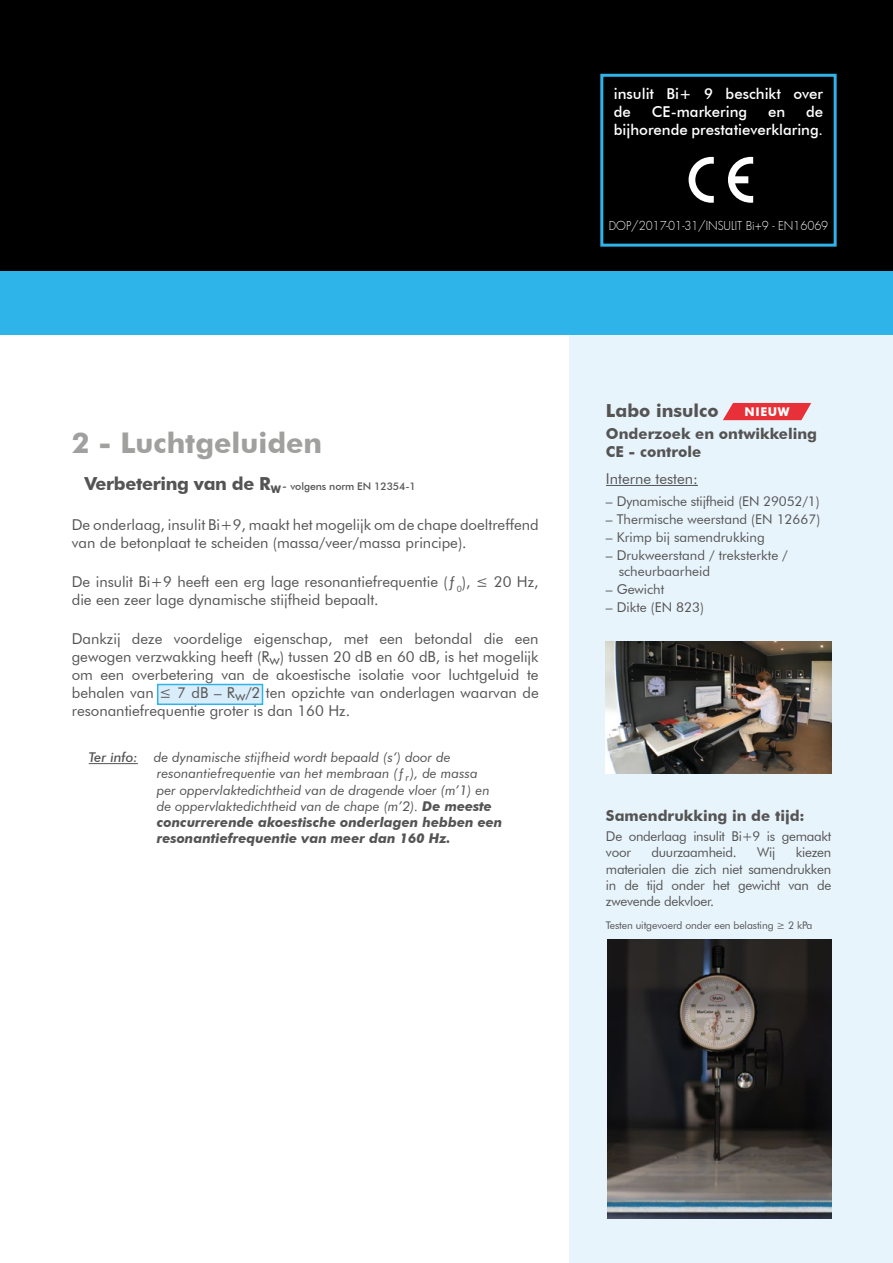
<style>
.page{position:relative;width:893px;height:1263px;background:#fff}
.page>*{position:absolute;margin:0;border:0;box-sizing:border-box;transform-origin:0 0}
.t1{font:700 28.5px "Futura BT";color:#a0a09f}
.t2{font:700 18px "Futura BT";color:#555454}
.t3{font:15px/18px "Futura BT";color:#555454}
.t4{font:500 15px/18px "Futura BT";color:#fff}
.t5{font:700 15px/18px "Futura BT";color:#555454}
.t6{font:13.5px/16.2px "Futura BT";letter-spacing:-.01em;color:#555454}
.t7{font:italic 13.5px/16.2px "Futura BT";color:#555454}
.t8{font:300 12px "Futura";color:#fff;scale:.95 1}
.t9{font:700 12px "Futura BT";letter-spacing:.05em;color:#fff}
.t10{font:500 10.5px "Futura BT";letter-spacing:-.01em;color:#555454}
.t11{font:10.5px "Futura BT";letter-spacing:-.01em;color:#555454}
.s1{font-weight:700;font-size:18px}
.s2{font-weight:700}
.s3{font-size:12px}
.s4{font-weight:500}
</style>
<div class="page">
<div style="left:570px;top:0;width:323px;height:1263px;background:#e8f4fc"></div>
<div style="left:0;top:0;width:893px;height:280px;background:#000"></div>
<div style="left:0;top:272px;width:893px;height:63px;background:#2fb4e9"></div>
<div style="left:600px;top:74px;width:237px;height:173px;border:3px solid #2fb4e9"></div>
<div style="left:157px;top:684px;width:106px;height:21px;background:#daedfb;border:2px solid #2fb4e9"></div>
<img style="left:607px;top:939px;width:224px;height:280px">
<img style="left:606px;top:642px;width:225px;height:132px">
<hr style="left:89px;top:763px;width:49px;height:1px;background:#555454">
<hr style="left:606px;top:485px;width:92px;height:1px;background:#555454">
<svg style="left:689px;top:157px;width:25px;height:46px"></svg>
<svg style="left:728px;top:157px;width:25px;height:46px"></svg>
<svg style="left:723px;top:403px;width:88px;height:17px"></svg>
<p class="t4" style="left:614px;top:85px;width:211px">insulit Bi+ 9 beschikt over de</p>
<p class="t4" style="left:614px;top:103px;width:211px;text-align:right">de<br>bijhorende prestatieverklaring.</p>
<p class="t4" style="left:652px;top:103px;width:97px">CE-markering</p>
<p class="t4" style="left:768px;top:103px;width:19px">en</p>
<p class="t8" style="left:609px;top:217px;width:232px">DOP/2017-01-31/INSULIT Bi+9 - EN16069</p>
<h1 class="t1" style="left:72px;top:426px;width:252px">2 - Luchtgeluiden</h1>
<p class="t10" style="left:84px;top:480px;width:333px"><span class="s1">Verbetering van de R</span><span class="s2">W</span><span class="s3">-</span> volgens norm EN 12354-1</p>
<p class="t3" style="left:72px;top:515px;width:468px">De onderlaag, insulit Bi+9, maakt het mogelijk om de chape doeltreffend van de betonplaat te scheiden (massa/veer/massa principe).</p>
<p class="t3" style="left:72px;top:572px;width:468px">De insulit Bi+9 heeft een erg lage resonantiefrequentie (ƒ<sub>0</sub>), ≤ 20 Hz, die een zeer lage dynamische stijfheid bepaalt.</p>
<p class="t3" style="left:72px;top:630px;width:468px;text-align:justify">Dankzij deze voordelige eigenschap, met een betondal die een gewogen verzwakking heeft (Rw) tussen 20 dB en 60 dB, is het mogelijk om een overbetering van de akoestische isolatie voor luchtgeluid te behalen van ≤ 7 dB – Rw/2 ten opzichte van onderlagen waarvan de resonantiefrequentie groter is dan 160 Hz.</p>
<p class="t7" style="left:157px;top:749px;width:347px;text-indent:-68px"><span class="s4">Ter info:</span> de dynamische stijfheid wordt bepaald (s‘) door de resonantiefrequentie van het membraan (ƒ<sub>r</sub>), de massa<br>per oppervlaktedichtheid van de dragende vloer (m’1) en de oppervlaktedichtheid van de chape (m’2). <span class="s2">De meeste concurrerende akoestische onderlagen hebben een resonantiefrequentie van meer dan 160 Hz.</span></p>
<p class="t2" style="left:606px;top:400px;width:114px">Labo insulco</p>
<p class="t5" style="left:606px;top:425px;width:213px">Onderzoek en ontwikkeling<br>CE - controle</p>
<p class="t3" style="left:606px;top:469px;width:94px">Interne testen:</p>
<p class="t6" style="left:606px;top:493px;width:215px">– Dynamische stijfheid (EN 29052/1)</p>
<p class="t6" style="left:606px;top:511px;width:216px">– Thermische weerstand (EN 12667)</p>
<p class="t6" style="left:606px;top:529px;width:160px">– Krimp bij samendrukking</p>
<p class="t6" style="left:619px;top:547px;width:171px;text-indent:-13px">– Drukweerstand / treksterkte / scheurbaarheid</p>
<p class="t6" style="left:606px;top:581px;width:60px">– Gewicht</p>
<p class="t6" style="left:606px;top:599px;width:100px">– Dikte (EN 823)</p>
<p class="t9" style="left:745px;top:405px;width:47px">NIEUW</p>
<p class="t5" style="left:606px;top:806px;width:200px">Samendrukking in de tijd:</p>
<p class="t6" style="left:606px;top:828px;width:227px">De onderlaag insulit Bi+9 is gemaakt voor</p>
<p class="t6" style="left:606px;top:844px;width:227px;text-align:justify;text-indent:190px">kiezen materialen die zich niet samendrukken in de tijd onder het gewicht van de zwevende dekvloer.</p>
<p class="t11" style="left:606px;top:919px;width:208px">Testen uitgevoerd onder een belasting ≥ 2 kPa</p>
<p class="t6" style="left:651px;top:844px;width:87px">duurzaamheid.</p>
<p class="t6" style="left:757px;top:844px;width:20px">Wij</p>
</div>
